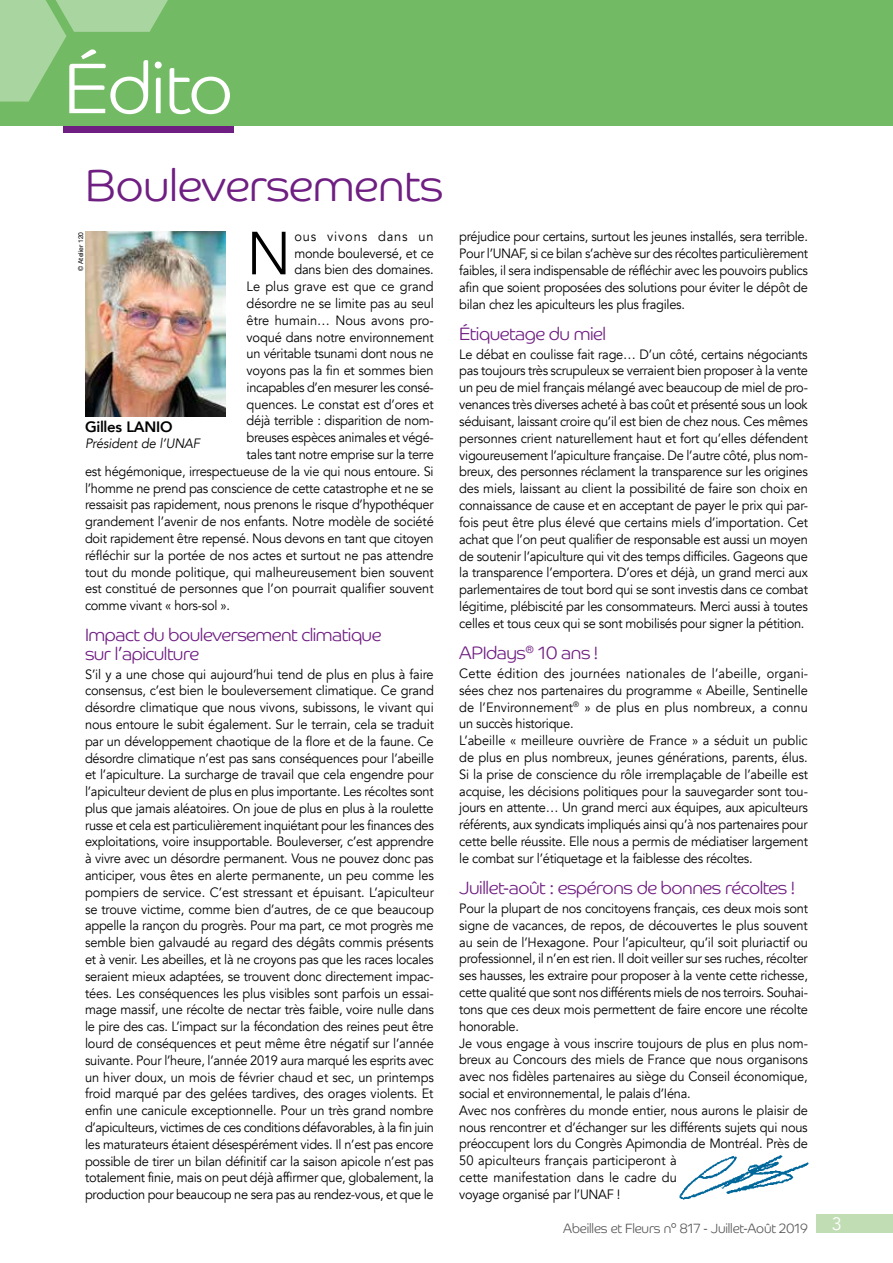
<style>
.page{position:relative;width:893px;height:1263px;background:#fff}
.page>*{position:absolute;margin:0;border:0;box-sizing:border-box;transform-origin:0 0}
.t1{font:300 72px "Co Headline";letter-spacing:-.02em;color:#fff}
.t2{font:300 60.15px "Avenir";color:#000;scale:.95 1}
.t3{font:300 45px "Co Headline";letter-spacing:-.01em;color:#6f1e82}
.t4{font:300 18px/18.3px "Co Headline";letter-spacing:-.025em;color:#6f1e82}
.t5{font:18px "Avenir";color:#fff}
.t6{font:800 15px "Avenir";letter-spacing:-.02em;color:#000}
.t7{font:13.5px/16.8px "Avenir";letter-spacing:-.02em;color:#000;text-align:justify;scale:.95 1}
.t8{font:13.5px "Avenir";letter-spacing:.005em;color:#000;scale:.95 1}
.t9{font:300 13.5px "Co Headline";letter-spacing:-.01em;color:#565655;scale:.95 1}
.t10{font:italic 13.5px "Avenir";letter-spacing:-.01em;color:#000;scale:.95 1}
.t11{font:13.5px "Avenir";letter-spacing:.065em;color:#000;scale:.95 1}
.t12{font:6.75px "Helvetica Neue";color:#000;scale:.95 1}
</style>
<div class="page">
<div style="left:64px;top:117px;width:170px;height:16px;background:#6f1e82"></div>
<div style="left:0;top:0;width:893px;height:125px;background:#72ba63"></div>
<svg style="left:0;top:0;width:168px;height:102px"></svg>
<img style="left:679px;top:1155px;width:130px;height:45px">
<img style="left:85px;top:232px;width:140px;height:185px">
<div style="left:816px;top:1214px;width:77px;height:19px;background:#c1ddb4"></div>
<h1 class="t1" style="left:64px;top:45px;width:171px">Édito</h1>
<h3 class="t3" style="left:85px;top:159px;width:360px">Bouleversements</h3>
<h2 class="t2" style="left:247px;top:218px;width:48px">N</h2>
<p class="t11" style="left:294px;top:229px;width:148px">ous vivons dans un</p>
<p class="t12" style="left:76px;top:271px;width:42px;rotate:-90deg">© Atelier 120</p>
<p class="t7" style="left:294px;top:245px;width:148px">monde bouleversé, et ce</p>
<p class="t7" style="left:294px;top:261px;width:148px">dans bien des domaines.</p>
<p class="t8" style="left:247px;top:278px;width:198px">Le plus grave est que ce grand</p>
<p class="t7" style="left:247px;top:295px;width:198px">désordre ne se limite pas au seul</p>
<p class="t8" style="left:247px;top:312px;width:198px">être humain… Nous avons pro-</p>
<p class="t7" style="left:247px;top:329px;width:198px">voqué dans notre environnement</p>
<p class="t7" style="left:247px;top:345px;width:198px">un véritable tsunami dont nous ne</p>
<p class="t7" style="left:247px;top:362px;width:198px">voyons pas la fin et sommes bien</p>
<p class="t7" style="left:247px;top:379px;width:198px">incapables d’en mesurer les consé-</p>
<p class="t7" style="left:247px;top:396px;width:199px">quences. Le constat est d’ores et</p>
<p class="t7" style="left:247px;top:413px;width:198px">déjà terrible : disparition de nom-</p>
<p class="t7" style="left:247px;top:429px;width:198px">breuses espèces animales et végé-</p>
<p class="t7" style="left:247px;top:446px;width:199px">tales tant notre emprise sur la terre</p>
<p class="t7" style="left:85px;top:463px;width:368px">est hégémonique, irrespectueuse de la vie qui nous entoure. Si</p>
<p class="t7" style="left:85px;top:480px;width:369px">l’homme ne prend pas conscience de cette catastrophe et ne se</p>
<p class="t7" style="left:85px;top:497px;width:369px">ressaisit pas rapidement, nous prenons le risque d’hypothéquer</p>
<p class="t7" style="left:85px;top:513px;width:369px">grandement l’avenir de nos enfants. Notre modèle de société</p>
<p class="t7" style="left:85px;top:530px;width:368px">doit rapidement être repensé. Nous devons en tant que citoyen</p>
<p class="t7" style="left:85px;top:547px;width:369px">réfléchir sur la portée de nos actes et surtout ne pas attendre</p>
<p class="t7" style="left:85px;top:564px;width:368px">tout du monde politique, qui malheureusement bien souvent</p>
<p class="t7" style="left:85px;top:581px;width:368px">est constitué de personnes que l’on pourrait qualifier souvent</p>
<p class="t7" style="left:85px;top:597px;width:154px">comme vivant « hors-sol ».</p>
<h3 class="t4" style="left:85px;top:626px;width:298px">Impact du bouleversement climatique sur l’apiculture</h3>
<p class="t7" style="left:85px;top:666px;width:369px">S’il y a une chose qui aujourd’hui tend de plus en plus à faire consensus, c’est bien le bouleversement climatique. Ce grand désordre climatique que nous vivons, subissons, le vivant qui nous entoure le subit également. Sur le terrain, cela se traduit par un développement chaotique de la flore et de la faune. Ce désordre climatique n’est pas sans conséquences pour l’abeille et l’apiculture. La surcharge de travail que cela engendre pour l’apiculteur devient de plus en plus importante. Les récoltes sont plus que jamais aléatoires. On joue de plus en plus à la roulette russe et cela est particulièrement inquiétant pour les finances des exploitations, voire insupportable. Bouleverser, c’est apprendre à vivre avec un désordre permanent. Vous ne pouvez donc pas anticiper, vous êtes en alerte permanente, un peu comme les pompiers de service. C’est stressant et épuisant. L’apiculteur se trouve victime, comme bien d’autres, de ce que beaucoup appelle la rançon du progrès. Pour ma part, ce mot progrès me semble bien galvaudé au regard des dégâts commis présents et à venir. Les abeilles, et là ne croyons pas que les races locales seraient mieux adaptées, se trouvent donc directement impac&shy;tées. Les conséquences les plus visibles sont parfois un essai&shy;mage massif, une récolte de nectar très faible, voire nulle dans le pire des cas. L’impact sur la fécondation des reines peut être lourd de conséquences et peut même être négatif sur l’année suivante. Pour l’heure, l’année 2019 aura marqué les esprits avec un hiver doux, un mois de février chaud et sec, un printemps froid marqué par des gelées tardives, des orages violents. Et enfin une canicule exceptionnelle. Pour un très grand nombre d’apiculteurs, victimes de ces conditions défavorables, à la fin juin les maturateurs étaient désespérément vides. Il n’est pas encore possible de tirer un bilan définitif car la saison apicole n’est pas totalement finie, mais on peut déjà affirmer que, globalement, la production pour beaucoup ne sera pas au rendez-vous, et que le</p>
<p class="t6" style="left:85px;top:415px;width:89px">Gilles LANIO</p>
<p class="t10" style="left:85px;top:435px;width:123px">Président de l’UNAF</p>
<p class="t7" style="left:459px;top:228px;width:369px">préjudice pour certains, surtout les jeunes installés, sera terrible.<br>Pour l’UNAF, si ce bilan s’achève sur des récoltes particulièrement faibles, il sera indispensable de réfléchir avec les pouvoirs publics afin que soient proposées des solutions pour éviter le dépôt de bilan chez les apiculteurs les plus fragiles.</p>
<h3 class="t4" style="left:459px;top:324px;width:148px">Étiquetage du miel</h3>
<p class="t7" style="left:459px;top:346px;width:369px">Le débat en coulisse fait rage… D’un côté, certains négociants pas toujours très scrupuleux se verraient bien proposer à la vente un peu de miel français mélangé avec beaucoup de miel de pro&shy;venances très diverses acheté à bas coût et présenté sous un look séduisant, laissant croire qu’il est bien de chez nous. Ces mêmes personnes crient naturellement haut et fort qu’elles défendent vigoureusement l’apiculture française. De l’autre côté, plus nom&shy;breux, des personnes réclament la transparence sur les origines des miels, laissant au client la possibilité de faire son choix en connaissance de cause et en acceptant de payer le prix qui par&shy;fois peut être plus élevé que certains miels d’importation. Cet achat que l’on peut qualifier de responsable est aussi un moyen de soutenir l’apiculture qui vit des temps difficiles. Gageons que la transparence l’emportera. D’ores et déjà, un grand merci aux parlementaires de tout bord qui se sont investis dans ce combat légitime, plébiscité par les consommateurs. Merci aussi à toutes celles et tous ceux qui se sont mobilisés pour signer la pétition.</p>
<h3 class="t4" style="left:459px;top:643px;width:140px">APIdays<sup>®</sup> 10 ans !</h3>
<p class="t7" style="left:459px;top:665px;width:369px;text-align:left">Cette édition des journées nationales de l’abeille, organi&shy;sées chez nos partenaires du programme « Abeille, Sentinelle de l’Environnement<sup>®</sup> » de plus en plus nombreux, a connu un succès historique.<br>L’abeille « meilleure ouvrière de France » a séduit un public de plus en plus nombreux, jeunes générations, parents, élus.<br>Si la prise de conscience du rôle irremplaçable de l’abeille est acquise, les décisions politiques pour la sauvegarder sont tou&shy;jours en attente… Un grand merci aux équipes, aux apiculteurs référents, aux syndicats impliqués ainsi qu’à nos partenaires pour cette belle réussite. Elle nous a permis de médiatiser largement le combat sur l’étiquetage et la faiblesse des récoltes.</p>
<h3 class="t4" style="left:459px;top:878px;width:337px">Juillet-août : espérons de bonnes récoltes !</h3>
<p class="t7" style="left:459px;top:900px;width:369px;text-align:left">Pour la plupart de nos concitoyens français, ces deux mois sont signe de vacances, de repos, de découvertes le plus souvent au sein de l’Hexagone. Pour l’apiculteur, qu’il soit pluriactif ou professionnel, il n’en est rien. Il doit veiller sur ses ruches, récolter ses hausses, les extraire pour proposer à la vente cette richesse, cette qualité que sont nos différents miels de nos terroirs. Souhai&shy;tons que ces deux mois permettent de faire encore une récolte honorable.<br>Je vous engage à vous inscrire toujours de plus en plus nom&shy;breux au Concours des miels de France que nous organisons avec nos fidèles partenaires au siège du Conseil économique, social et environnemental, le palais d’Iéna.<br>Avec nos confrères du monde entier, nous aurons le plaisir de nous rencontrer et d’échanger sur les différents sujets qui nous préoccupent lors du Congrès Apimondia de Montréal. Près de 50 apiculteurs français participeront à<br>cette manifestation dans le cadre du<br>voyage organisé par l’UNAF !</p>
<p class="t9" style="left:563px;top:1220px;width:259px">Abeilles et Fleurs n° 817 - Juillet-Août 2019</p>
<h3 class="t5" style="left:832px;top:1213px;width:12px">3</h3>
</div>
